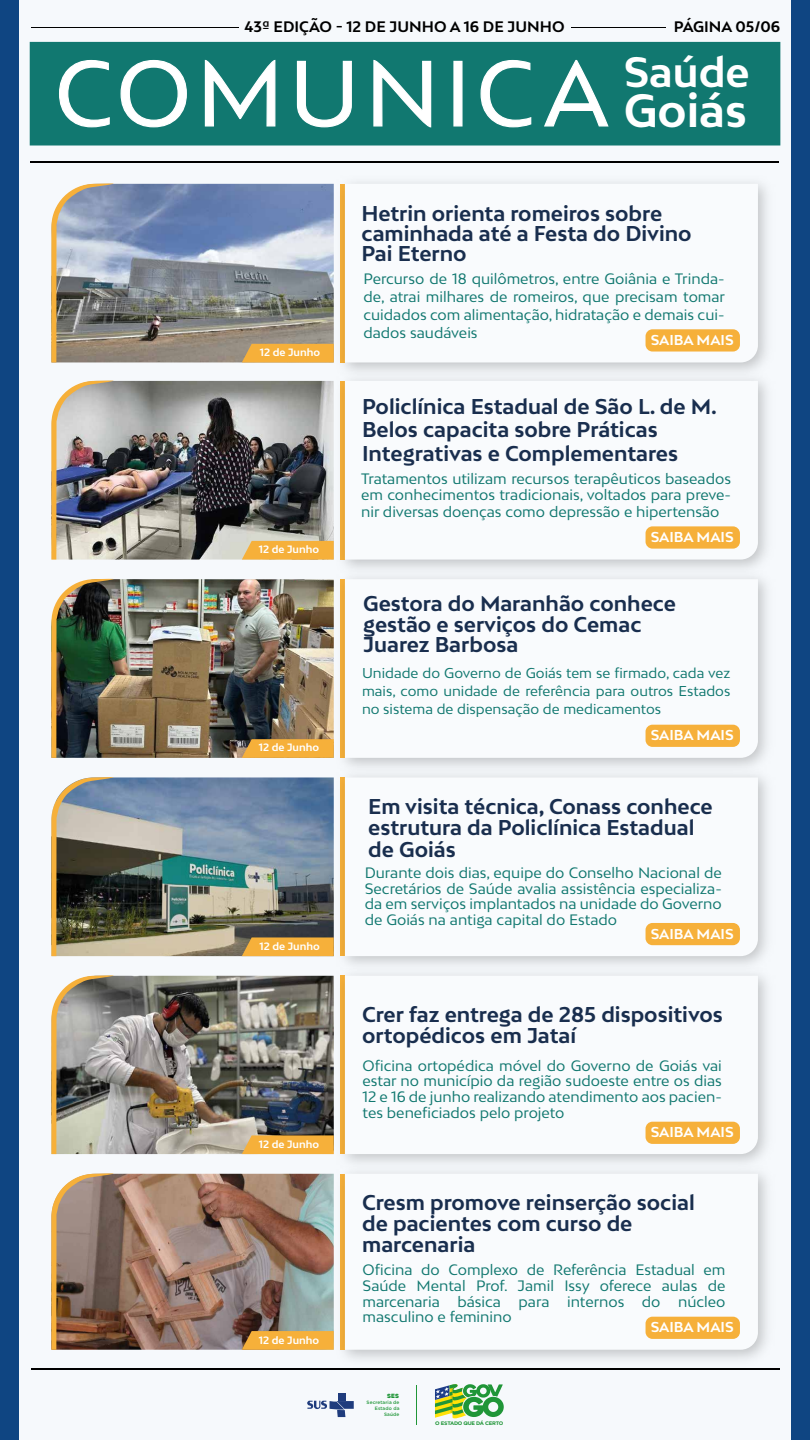
<style>
.page{position:relative;width:810px;height:1440px;background:#fff}
.page>*{position:absolute;margin:0;border:0;box-sizing:border-box;transform-origin:0 0}
.t1{font:700 44.1px "Bw Mitga";color:#fff}
.t2{font:700 40.12px "Bw Mitga";color:#fff}
.t3{font:700 20.25px/21.1px "Bw Mitga";color:#192e4e}
.t4{font:700 14.4px "Bw Mitga";color:#000}
.t5{font:14.25px/15.7px "Bw Mitga";color:#117870;text-align:justify}
.t6{font:700 13.58px "Bw Mitga";color:#fff}
.t7{font:13.5px/18.1px "Bw Mitga";color:#117870;text-align:justify}
.t8{font:700 10.05px "Bw Mitga";color:#fff}
.t9{font:5.78px "Heavitas";color:#209638}
.t10{font:700 5.1px "Gotham";letter-spacing:-.045em;color:#209638;scale:1.05 1}
.t11{font:500 4.72px/5.7px "Gotham";letter-spacing:.025em;color:#209638;text-align:right}
</style>
<div class="page">
<div style="left:7px;top:0;width:795px;height:1440px;background:#f6f9fc"></div>
<div style="left:0;top:0;width:19px;height:1440px;background:#0f4582"></div>
<div style="left:791px;top:0;width:19px;height:1440px;background:#0f4582"></div>
<div style="left:30px;top:42px;width:750px;height:104px;background:#117870;border:3px solid #117870"></div>
<hr style="left:31px;top:27px;width:207px;height:1px;background:#000">
<hr style="left:571px;top:27px;width:95px;height:1px;background:#000">
<hr style="left:30px;top:161px;width:749px;height:1px;background:#000">
<svg style="left:59px;top:59px;width:51px;height:69px"></svg>
<svg style="left:120px;top:59px;width:67px;height:69px"></svg>
<svg style="left:204px;top:59px;width:72px;height:68px"></svg>
<svg style="left:296px;top:60px;width:56px;height:68px"></svg>
<svg style="left:373px;top:59px;width:59px;height:69px"></svg>
<div style="left:453px;top:61px;width:10px;height:66px;background:#fff;border:1px solid #fff"></div>
<svg style="left:480px;top:59px;width:52px;height:69px"></svg>
<svg style="left:544px;top:59px;width:65px;height:68px"></svg>
<hr style="left:31px;top:1368px;width:749px;height:2px;background:#000">
<img style="left:331px;top:182px;width:436px;height:185px">
<svg style="left:345px;top:184px;width:413px;height:178px"></svg>
<img style="left:116px;top:184px;width:218px;height:178px">
<img style="left:51px;top:183px;width:65px;height:179px">
<div style="left:646px;top:329px;width:94px;height:23px;background:#f6b03a;border-radius:7px"></div>
<div style="left:242px;top:344px;width:92px;height:18px;background:#f6b03a"></div>
<img style="left:340px;top:367px;width:427px;height:199px">
<svg style="left:345px;top:381px;width:413px;height:179px"></svg>
<img style="left:116px;top:381px;width:218px;height:179px">
<img style="left:51px;top:380px;width:65px;height:180px">
<div style="left:646px;top:526px;width:94px;height:23px;background:#f6b03a;border-radius:7px"></div>
<svg style="left:242px;top:541px;width:92px;height:19px;background:#f3b245"></svg>
<img style="left:340px;top:566px;width:427px;height:198px">
<svg style="left:345px;top:579px;width:413px;height:179px"></svg>
<img style="left:116px;top:579px;width:218px;height:179px">
<img style="left:51px;top:578px;width:65px;height:180px">
<div style="left:646px;top:725px;width:94px;height:22px;background:#f6b03a;border-radius:7px"></div>
<svg style="left:242px;top:739px;width:92px;height:19px;background:#ecaa3c"></svg>
<img style="left:331px;top:764px;width:436px;height:198px">
<svg style="left:345px;top:777px;width:413px;height:179px"></svg>
<img style="left:116px;top:777px;width:218px;height:179px">
<img style="left:51px;top:777px;width:65px;height:179px">
<div style="left:646px;top:923px;width:94px;height:22px;background:#f6b03a;border-radius:7px"></div>
<svg style="left:242px;top:937px;width:92px;height:19px;background:#e9a93b"></svg>
<img style="left:331px;top:962px;width:436px;height:198px">
<svg style="left:345px;top:976px;width:413px;height:178px"></svg>
<img style="left:116px;top:976px;width:218px;height:178px">
<svg style="left:51px;top:975px;width:65px;height:179px;background:#a29d8e"></svg>
<div style="left:646px;top:1122px;width:94px;height:22px;background:#f6b03a;border-radius:7px"></div>
<svg style="left:242px;top:1135px;width:92px;height:19px;background:#efae40"></svg>
<img style="left:331px;top:1160px;width:436px;height:199px">
<svg style="left:345px;top:1174px;width:413px;height:176px"></svg>
<img style="left:116px;top:1174px;width:218px;height:176px">
<img style="left:51px;top:1173px;width:65px;height:177px">
<div style="left:646px;top:1317px;width:94px;height:22px;background:#f6b03a;border-radius:7px"></div>
<svg style="left:242px;top:1331px;width:92px;height:19px;background:#eba83a"></svg>
<div style="left:338px;top:1393px;width:8px;height:7px;background:#1f3c7d"></div>
<svg style="left:307px;top:1401px;width:47px;height:16px"></svg>
<hr style="left:416px;top:1385px;width:1px;height:40px;background:#209638">
<svg style="left:435px;top:1384px;width:69px;height:35px"></svg>
<p class="t4" style="left:245px;top:17px;width:321px">43ª EDIÇÃO - 12 DE JUNHO A 16 DE JUNHO</p>
<p class="t4" style="left:674px;top:17px;width:108px">PÁGINA 05/06</p>
<h2 class="t2" style="left:624px;top:45px;width:127px">Saúde</h2>
<h1 class="t1" style="left:624px;top:81px;width:125px">Goiás</h1>
<p class="t8" style="left:260px;top:345px;width:62px">12 de Junho</p>
<p class="t8" style="left:259px;top:543px;width:62px">12 de Junho</p>
<p class="t8" style="left:259px;top:741px;width:62px">12 de Junho</p>
<p class="t8" style="left:260px;top:940px;width:62px">12 de Junho</p>
<p class="t8" style="left:259px;top:1137px;width:62px">12 de Junho</p>
<p class="t8" style="left:259px;top:1334px;width:62px">12 de Junho</p>
<h3 class="t3" style="left:362px;top:203px;width:332px;line-height:20.1px">Hetrin orienta romeiros sobre caminhada até a Festa do Divino<br>Pai Eterno</h3>
<p class="t5" style="left:363px;top:269px;width:363px;line-height:18.1px">Percurso de 18 quilômetros, entre Goiânia e Trinda&shy;de, atrai milhares de romeiros, que precisam tomar cuidados com alimentação, hidratação e demais cui&shy;dados saudáveis</p>
<p class="t6" style="left:651px;top:331px;width:85px">SAIBA MAIS</p>
<h3 class="t3" style="left:362px;top:395px;width:356px;line-height:23.1px">Policlínica Estadual de São L. de M.<br>Belos capacita sobre Práticas<br>Integrativas e Complementares</h3>
<p class="t5" style="left:361px;top:470px;width:371px;line-height:16.6px">Tratamentos utilizam recursos terapêuticos baseados em conhecimentos tradicionais, voltados para preve&shy;nir diversas doenças como depressão e hipertensão</p>
<p class="t6" style="left:651px;top:528px;width:85px">SAIBA MAIS</p>
<h3 class="t3" style="left:363px;top:593px;width:314px;line-height:20.4px">Gestora do Maranhão conhece gestão e serviços do Cemac<br>Juarez Barbosa</h3>
<p class="t7" style="left:362px;top:664px;width:370px">Unidade do Governo de Goiás tem se firmado, cada vez mais, como unidade de referência para outros Estados no sistema de dispensação de medicamentos</p>
<p class="t6" style="left:651px;top:726px;width:85px">SAIBA MAIS</p>
<h3 class="t3" style="left:368px;top:795px;width:346px;line-height:21.4px">Em visita técnica, Conass conhece estrutura da Policlínica Estadual de Goiás</h3>
<p class="t5" style="left:365px;top:864px;width:359px">Durante dois dias, equipe do Conselho Nacional de Secretários de Saúde avalia assistência especializa&shy;da em serviços implantados na unidade do Governo de Goiás na antiga capital do Estado</p>
<p class="t6" style="left:651px;top:925px;width:85px">SAIBA MAIS</p>
<h3 class="t3" style="left:362px;top:1004px;width:362px">Crer faz entrega de 285 dispositivos ortopédicos em Jataí</h3>
<p class="t5" style="left:363px;top:1057px;width:361px">Oficina ortopédica móvel do Governo de Goiás vai estar no município da região sudoeste entre os dias 12 e 16 de junho realizando atendimento aos pacien&shy;tes beneficiados pelo projeto</p>
<p class="t6" style="left:651px;top:1123px;width:85px">SAIBA MAIS</p>
<h3 class="t3" style="left:362px;top:1191px;width:334px">Cresm promove reinserção social de pacientes com curso de marcenaria</h3>
<p class="t5" style="left:363px;top:1262px;width:364px">Oficina do Complexo de Referência Estadual em Saúde Mental Prof. Jamil Issy oferece aulas de marcenaria básica para internos do núcleo masculino e feminino</p>
<p class="t6" style="left:651px;top:1318px;width:85px">SAIBA MAIS</p>
<p class="t9" style="left:387px;top:1393px;width:14px">SES</p>
<p class="t11" style="left:367px;top:1400px;width:34px">Secretaria de<br>Estado da<br>Saúde</p>
<p class="t10" style="left:435px;top:1421px;width:66px">O ESTADO QUE DÁ CERTO</p>
</div>
